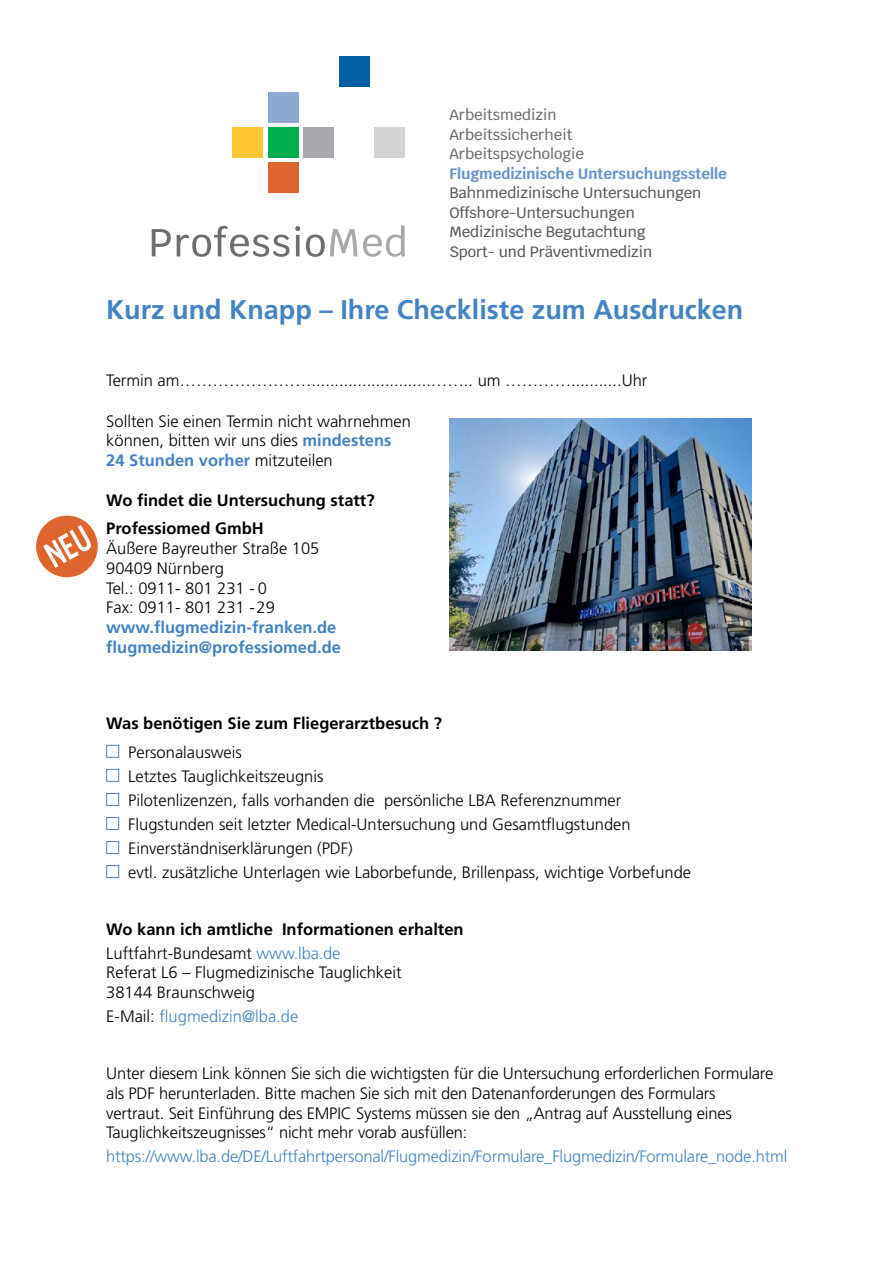
<style>
.page{position:relative;width:893px;height:1263px;background:#fff}
.page>*{position:absolute;margin:0;border:0;box-sizing:border-box;transform-origin:0 0}
.t1{font:700 27px "Frutiger LT";color:#4483c4}
.t2{font:300 16.5px/19.8px "Frutiger LT";color:#000}
.t3{font:700 16.5px/28.3px "Frutiger LT";color:#000}
.t4{font:300 16.5px "Frutiger LT";letter-spacing:-.01em;color:#4483c4}
.t5{font:700 16.5px/19.8px "Frutiger LT";color:#4483c4}
.t6{font:500 15px/19.5px "Krub";letter-spacing:-.005em;color:#58595b}
.t7{font:500 15px/19.5px "Krub";color:#6d6e71}
.t8{font:700 15px "Krub";letter-spacing:-.005em;color:#6a95ce}
.s1{font-weight:700;color:#4483c4}
.s2{font-weight:300}
.s3{font-weight:300;color:#4483c4}
.s4{color:#000}
</style>
<div class="page">
<div style="left:106px;top:745px;width:13px;height:13px;border:1px solid #4483c4"></div>
<div style="left:106px;top:769px;width:13px;height:13px;border:1px solid #4483c4"></div>
<div style="left:106px;top:793px;width:13px;height:13px;border:1px solid #4483c4"></div>
<div style="left:106px;top:817px;width:13px;height:13px;border:1px solid #4483c4"></div>
<div style="left:106px;top:841px;width:13px;height:13px;border:1px solid #4483c4"></div>
<div style="left:106px;top:865px;width:13px;height:13px;border:1px solid #4483c4"></div>
<img style="left:449px;top:418px;width:303px;height:233px">
<svg style="left:152px;top:225px;width:253px;height:32px"></svg>
<div style="left:233px;top:127px;width:30px;height:31px;background:#ffc635"></div>
<div style="left:268px;top:127px;width:31px;height:31px;background:#00ae4d"></div>
<div style="left:268px;top:163px;width:31px;height:30px;background:#dc662d"></div>
<div style="left:268px;top:92px;width:31px;height:31px;background:#8ea9d1"></div>
<div style="left:304px;top:127px;width:30px;height:31px;background:#a7a9ac"></div>
<div style="left:374px;top:127px;width:31px;height:31px;background:#d1d3d4"></div>
<div style="left:339px;top:56px;width:30px;height:30px;background:#005ea1"></div>
<div style="left:36px;top:516px;width:62px;height:61px;background:#dc662d;border-radius:50%"></div>
<svg style="left:43px;top:525px;width:48px;height:43px"></svg>
<p class="t7" style="left:449px;top:105px;width:136px">Arbeitsmedizin<br>Arbeitssicherheit<br>Arbeitspsychologie</p>
<p class="t8" style="left:449px;top:165px;width:279px">Flugmedizinische Untersuchungsstelle</p>
<p class="t6" style="left:449px;top:183px;width:254px">Bahnmedizinische Untersuchungen<br>Offshore-Untersuchungen<br>Medizinische Begutachtung<br>Sport- und Präventivmedizin</p>
<h1 class="t1" style="left:106px;top:294px;width:639px">Kurz und Knapp – Ihre Checkliste zum Ausdrucken</h1>
<p class="t2" style="left:106px;top:370px;width:542px">Termin am……………………..........................…….. um …………...........Uhr</p>
<p class="t2" style="left:106px;top:411px;width:306px">Sollten Sie einen Termin nicht wahrnehmen können, bitten wir uns dies <span class="s1">mindestens<br>24 Stunden vorher</span> mitzuteilen</p>
<p class="t3" style="left:106px;top:486px;width:270px">Wo findet die Untersuchung statt?<br>Professiomed GmbH</p>
<p class="t2" style="left:106px;top:539px;width:215px">Äußere Bayreuther Straße 105<br>90409 Nürnberg<br>Tel.: 0911- 801 231 - 0<br>Fax: 0911- 801 231 -29</p>
<p class="t5" style="left:106px;top:618px;width:236px">www.flugmedizin-franken.de flugmedizin@professiomed.de</p>
<p class="t3" style="left:106px;top:709px;width:337px">Was benötigen Sie zum Fliegerarztbesuch ?</p>
<p class="t2" style="left:128px;top:740px;width:564px;line-height:24px">Personalausweis<br>Letztes Tauglichkeitszeugnis<br>Pilotenlizenzen, falls vorhanden die persönliche LBA Referenznummer Flugstunden seit letzter Medical-Untersuchung und Gesamtflugstunden Einverständniserklärungen (PDF)<br>evtl. zusätzliche Unterlagen wie Laborbefunde, Brillenpass, wichtige Vorbefunde</p>
<p class="t3" style="left:106px;top:917px;width:359px;line-height:24px">Wo kann ich amtliche Informationen erhalten<br><span class="s2">Luftfahrt-Bundesamt</span> <span class="s3">www.lba.de</span></p>
<p class="t2" style="left:106px;top:963px;width:297px">Referat L6 – Flugmedizinische Tauglichkeit<br>38144 Braunschweig</p>
<p class="t4" style="left:106px;top:1007px;width:193px"><span class="s4">E-Mail:</span> flugmedizin@lba.de</p>
<p class="t2" style="left:106px;top:1063px;width:668px">Unter diesem Link können Sie sich die wichtigsten für die Untersuchung erforderlichen Formulare als PDF herunterladen. Bitte machen Sie sich mit den Datenanforderungen des Formulars vertraut. Seit Einführung des EMPIC Systems müssen sie den „Antrag auf Ausstellung eines Tauglichkeitszeugnisses“ nicht mehr vorab ausfüllen:</p>
<p class="t4" style="left:106px;top:1147px;width:682px">https://www.lba.de/DE/Luftfahrtpersonal/Flugmedizin/Formulare_Flugmedizin/Formulare_node.html</p>
</div>
